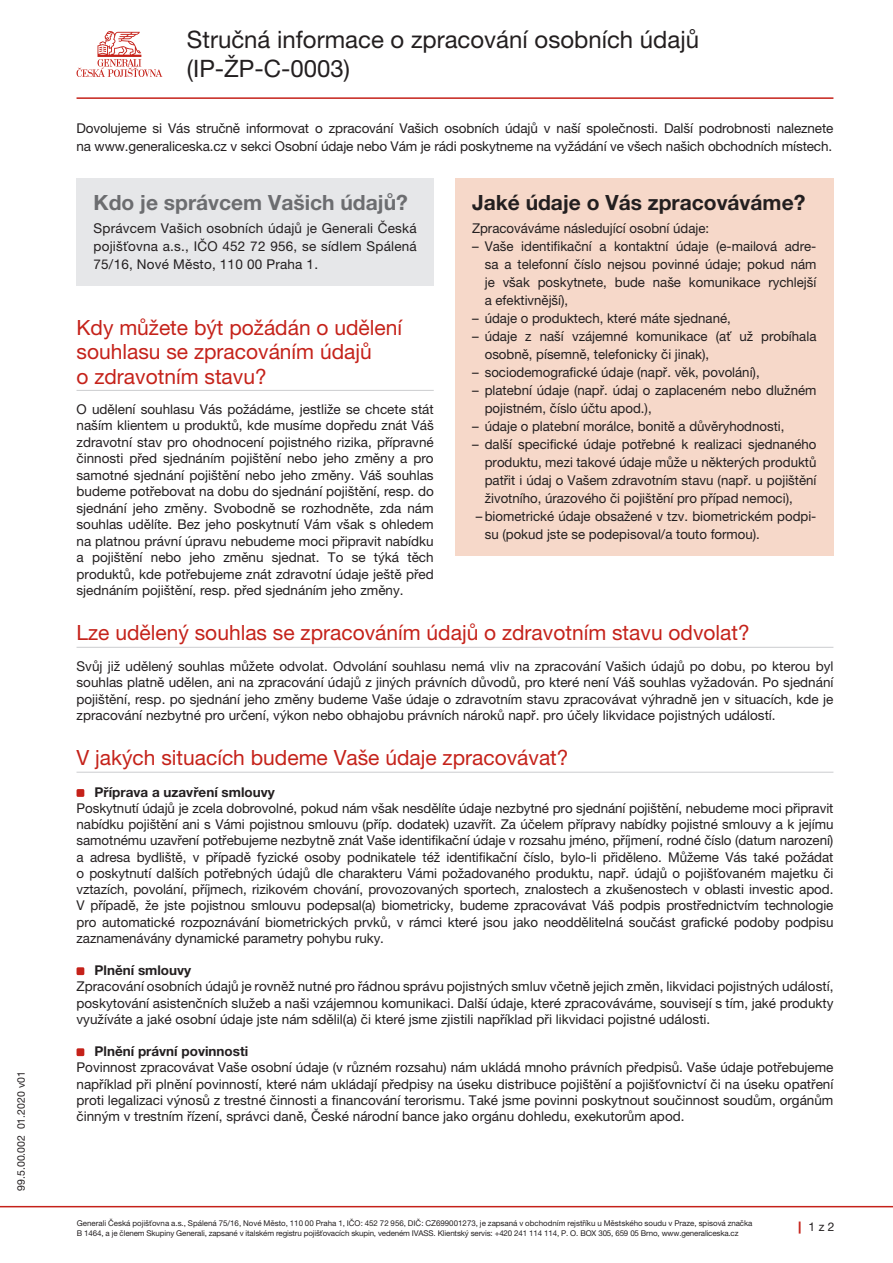
<style>
.page{position:relative;width:893px;height:1263px;background:#fff}
.page>*{position:absolute;margin:0;border:0;box-sizing:border-box;transform-origin:0 0}
.t1{font:24px/28.5px "Helvetica Neue LT Pro";color:#231f20}
.t2{font:21px/24px "Helvetica Neue LT Pro";color:#c5221a}
.t3{font:700 21px "Helvetica Neue LT Pro";color:#231f20}
.t4{font:700 21px "Helvetica Neue LT Pro";color:#6c6d70}
.t5{font:13.5px/16.5px "Helvetica Neue LT Pro";color:#231f20;text-align:justify}
.t6{font:700 13.5px "Helvetica Neue LT Pro";color:#231f20}
.t7{font:12px "Helvetica Neue LT Pro";color:#231f20}
.t8{font:10.5px "Helvetica Neue LT Pro";color:#231f20}
.t9{font:7.95px/9.4px "Helvetica Neue LT Pro";letter-spacing:-.015em;color:#231f20}
.s1{font-weight:800;color:#c5221a}
</style>
<div class="page">
<hr style="left:0;top:1206px;width:893px;height:1px;background:#c5221a">
<hr style="left:77px;top:390px;width:357px;height:1px;background:#d1d2d4">
<hr style="left:77px;top:647px;width:756px;height:1px;background:#d1d2d4">
<hr style="left:77px;top:772px;width:756px;height:1px;background:#d1d2d4">
<div style="left:77px;top:789px;width:7px;height:8px;background:#c5221a;border-radius:2px"></div>
<div style="left:77px;top:967px;width:7px;height:8px;background:#c5221a;border-radius:2px"></div>
<div style="left:77px;top:1048px;width:7px;height:8px;background:#c5221a;border-radius:2px"></div>
<div style="left:455px;top:178px;width:378px;height:378px;background:#f6d8c9"></div>
<div style="left:77px;top:178px;width:357px;height:108px;background:#e6e7e9"></div>
<hr style="left:77px;top:97px;width:756px;height:2px;background:#c5221a">
<svg style="left:77px;top:31px;width:85px;height:46px"></svg>
<p class="t8" style="left:15px;top:1191px;width:121px;rotate:-90deg">99.5.00.002 01.2020 v01</p>
<h1 class="t1" style="left:187px;top:25px;width:514px">Stručná informace o zpracování osobních údajů (IP-ŽP-C-0003)</h1>
<p class="t5" style="left:77px;top:119px;width:758px;line-height:18px">Dovolujeme si Vás stručně informovat o zpracování Vašich osobních údajů v naší společnosti. Další podrobnosti naleznete na www.generaliceska.cz v sekci Osobní údaje nebo Vám je rádi poskytneme na vyžádání ve všech našich obchodních místech.</p>
<h2 class="t4" style="left:94px;top:190px;width:316px">Kdo je správcem Vašich údajů?</h2>
<p class="t5" style="left:94px;top:219px;width:325px;line-height:18px">Správcem Vašich osobních údajů je Generali Česká pojišťovna a.s., IČO 452 72 956, se sídlem Spálená 75/16, Nové Město, 110 00 Praha 1.</p>
<h2 class="t3" style="left:472px;top:190px;width:335px">Jaké údaje o Vás zpracováváme?</h2>
<p class="t5" style="left:472px;top:219px;width:239px">Zpracováváme následující osobní údaje:</p>
<p class="t5" style="left:485px;top:237px;width:333px;line-height:18px;text-indent:-13px">– Vaše identifikační a kontaktní údaje (e-mailová adre&shy;sa a telefonní číslo nejsou povinné údaje; pokud nám je však poskytnete, bude naše komunikace rychlejší a efektivnější),</p>
<p class="t5" style="left:472px;top:309px;width:260px">– údaje o produktech, které máte sjednané,</p>
<p class="t5" style="left:485px;top:327px;width:333px;line-height:18px;text-indent:-13px">– údaje z naší vzájemné komunikace (ať už probíhala osobně, písemně, telefonicky či jinak),</p>
<p class="t5" style="left:472px;top:363px;width:289px">– sociodemografické údaje (např. věk, povolání),</p>
<p class="t5" style="left:485px;top:381px;width:333px;line-height:18px;text-indent:-13px">– platební údaje (např. údaj o zaplaceném nebo dlužném pojistném, číslo účtu apod.),</p>
<p class="t5" style="left:472px;top:417px;width:314px">– údaje o platební morálce, bonitě a důvěryhodnosti,</p>
<p class="t5" style="left:485px;top:435px;width:333px;line-height:18px;text-indent:-13px">– další specifické údaje potřebné k realizaci sjednaného produktu, mezi takové údaje může u některých produktů patřit i údaj o Vašem zdravotním stavu (např. u pojištění životního, úrazového či pojištění pro případ nemoci),</p>
<p class="t5" style="left:485px;top:506px;width:333px;line-height:18px;text-indent:-9px">– biometrické údaje obsažené v tzv. biometrickém podpi&shy;su (pokud jste se podepisoval/a touto formou).</p>
<h2 class="t2" style="left:77px;top:316px;width:327px">Kdy můžete být požádán o udělení souhlasu se zpracováním údajů<br>o zdravotním stavu?</h2>
<p class="t5" style="left:77px;top:400px;width:359px">O udělení souhlasu Vás požádáme, jestliže se chcete stát naším klientem u produktů, kde musíme dopředu znát Váš zdravotní stav pro ohodnocení pojistného rizika, přípravné činnosti před sjednáním pojištění nebo jeho změny a pro samotné sjednání pojištění nebo jeho změny. Váš souhlas budeme potřebovat na dobu do sjednání pojištění, resp. do sjednání jeho změny. Svobodně se rozhodněte, zda nám souhlas udělíte. Bez jeho poskytnutí Vám však s ohledem na platnou právní úpravu nebudeme moci připravit nabídku a pojištění nebo jeho změnu sjednat. To se týká těch produktů, kde potřebujeme znát zdravotní údaje ještě před sjednáním pojištění, resp. před sjednáním jeho změny.</p>
<h2 class="t2" style="left:77px;top:621px;width:675px">Lze udělený souhlas se zpracováním údajů o zdravotním stavu odvolat?</h2>
<p class="t5" style="left:77px;top:657px;width:758px">Svůj již udělený souhlas můžete odvolat. Odvolání souhlasu nemá vliv na zpracování Vašich údajů po dobu, po kterou byl souhlas platně udělen, ani na zpracování údajů z jiných právních důvodů, pro které není Váš souhlas vyžadován. Po sjednání pojištění, resp. po sjednání jeho změny budeme Vaše údaje o zdravotním stavu zpracovávat výhradně jen v situacích, kde je zpracování nezbytné pro určení, výkon nebo obhajobu právních nároků např. pro účely likvidace pojistných událostí.</p>
<h2 class="t2" style="left:77px;top:745px;width:494px">V jakých situacích budeme Vaše údaje zpracovávat?</h2>
<p class="t6" style="left:95px;top:784px;width:182px">Příprava a uzavření smlouvy</p>
<p class="t5" style="left:77px;top:800px;width:758px">Poskytnutí údajů je zcela dobrovolné, pokud nám však nesdělíte údaje nezbytné pro sjednání pojištění, nebudeme moci připravit nabídku pojištění ani s Vámi pojistnou smlouvu (příp. dodatek) uzavřít. Za účelem přípravy nabídky pojistné smlouvy a k jejímu samotnému uzavření potřebujeme nezbytně znát Vaše identifikační údaje v rozsahu jméno, příjmení, rodné číslo (datum narození) a adresa bydliště, v případě fyzické osoby podnikatele též identifikační číslo, bylo-li přiděleno. Můžeme Vás také požádat o poskytnutí dalších potřebných údajů dle charakteru Vámi požadovaného produktu, např. údajů o pojišťovaném majetku či vztazích, povolání, příjmech, rizikovém chování, provozovaných sportech, znalostech a zkušenostech v oblasti investic apod.<br>V případě, že jste pojistnou smlouvu podepsal(a) biometricky, budeme zpracovávat Váš podpis prostřednictvím technologie pro automatické rozpoznávání biometrických prvků, v rámci které jsou jako neoddělitelná součást grafické podoby podpisu zaznamenávány dynamické parametry pohybu ruky.</p>
<p class="t6" style="left:95px;top:962px;width:98px">Plnění smlouvy</p>
<p class="t5" style="left:77px;top:978px;width:758px">Zpracování osobních údajů je rovněž nutné pro řádnou správu pojistných smluv včetně jejich změn, likvidaci pojistných událostí, poskytování asistenčních služeb a naši vzájemnou komunikaci. Další údaje, které zpracováváme, souvisejí s tím, jaké produkty využíváte a jaké osobní údaje jste nám sdělil(a) či které jsme zjistili například při likvidaci pojistné události.</p>
<p class="t6" style="left:95px;top:1043px;width:155px">Plnění právní povinnosti</p>
<p class="t5" style="left:77px;top:1059px;width:758px">Povinnost zpracovávat Vaše osobní údaje (v různém rozsahu) nám ukládá mnoho právních předpisů. Vaše údaje potřebujeme například při plnění povinností, které nám ukládají předpisy na úseku distribuce pojištění a pojišťovnictví či na úseku opatření proti legalizaci výnosů z trestné činnosti a financování terorismu. Také jsme povinni poskytnout součinnost soudům, orgánům činným v trestním řízení, správci daně, České národní bance jako orgánu dohledu, exekutorům apod.</p>
<p class="t9" style="left:77px;top:1219px;width:677px">Generali Česká pojišťovna a.s., Spálená 75/16, Nové Město, 110 00 Praha 1, IČO: 452 72 956, DIČ: CZ699001273, je zapsaná v obchodním rejstříku u Městského soudu v Praze, spisová značka<br>B 1464, a je členem Skupiny Generali, zapsané v italském registru pojišťovacích skupin, vedeném IVASS. Klientský servis: +420 241 114 114, P. O. BOX 305, 659 05 Brno, www.generaliceska.cz</p>
<p class="t7" style="left:799px;top:1220px;width:37px"><span class="s1">|</span> 1 z 2</p>
</div>
